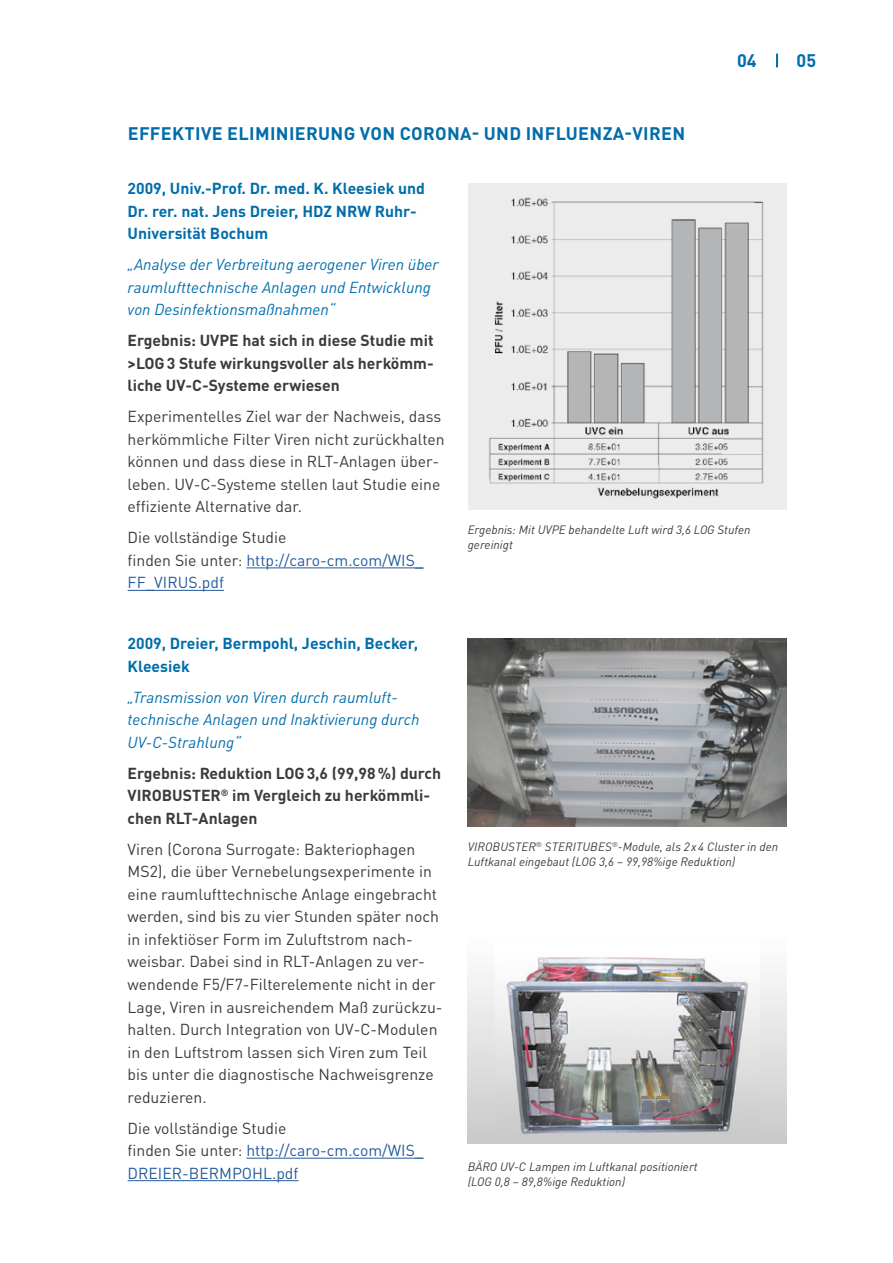
<style>
.page{position:relative;width:893px;height:1263px;background:#fff}
.page>*{position:absolute;margin:0;border:0;box-sizing:border-box;transform-origin:0 0}
.t1{font:700 18px "DIN Pro";letter-spacing:.02em;color:#006dab}
.t2{font:15.75px/22.5px "DIN Pro";color:#3b3b3a}
.t3{font:italic 15.75px/22.5px "DIN Pro";color:#006dab}
.t4{font:700 15.75px/22.5px "DIN Pro";color:#3b3b3a;text-align:justify}
.t5{font:700 15.75px/22.5px "DIN Pro";color:#006dab}
.t6{font:15.75px/22.5px "DIN Pro";color:#245a9c}
.t7{font:italic 12px/15px "DIN Pro";color:#3b3b3a}
.s1{color:#245a9c}
.s2{color:#3b3b3a}
</style>
<div class="page">
<hr style="left:246px;top:567px;width:177px;height:1px;background:#245a9c">
<hr style="left:128px;top:590px;width:96px;height:1px;background:#245a9c">
<hr style="left:246px;top:1158px;width:177px;height:1px;background:#245a9c">
<hr style="left:128px;top:1180px;width:170px;height:1px;background:#245a9c">
<div style="left:468px;top:183px;width:319px;height:326px;background:#ececed"></div>
<img style="left:489px;top:197px;width:275px;height:302px">
<div style="left:468px;top:933px;width:319px;height:210px;background:linear-gradient(to bottom,#fff,#c9caca)"></div>
<img style="left:495px;top:942px;width:264px;height:201px">
<img style="left:468px;top:638px;width:319px;height:188px">
<svg style="left:776px;top:54px;width:2px;height:13px"></svg>
<p class="t1" style="left:128px;top:119px;width:559px">EFFEKTIVE ELIMINIERUNG VON CORONA- UND INFLUENZA-VIREN</p>
<p class="t1" style="left:737px;top:46px;width:21px">04</p>
<p class="t1" style="left:797px;top:46px;width:21px">05</p>
<p class="t5" style="left:128px;top:175px;width:299px">2009, Univ.-Prof. Dr. med. K. Kleesiek und<br>Dr. rer. nat. Jens Dreier, HDZ NRW Ruhr-<br>Universität Bochum</p>
<p class="t3" style="left:128px;top:252px;width:313px">„Analyse der Verbreitung aerogener Viren über raumlufttechnische Anlagen und Entwicklung von Desinfektionsmaßnahmen“</p>
<p class="t4" style="left:128px;top:327px;width:308px">Ergebnis: UVPE hat sich in diese Studie mit &gt;LOG3 Stufe wirkungsvoller als herkömm&shy;liche UV-C-Systeme erwiesen</p>
<p class="t2" style="left:128px;top:404px;width:319px">Experimentelles Ziel war der Nachweis, dass herkömmliche Filter Viren nicht zurückhalten können und dass diese in RLT-Anlagen über&shy;leben. UV-C-Systeme stellen laut Studie eine effiziente Alternative dar.</p>
<p class="t2" style="left:128px;top:525px;width:297px">Die vollständige Studie<br>finden Sie unter: <span class="s1">http://caro-cm.com/WIS_<br>FF_VIRUS.pdf</span></p>
<p class="t5" style="left:128px;top:631px;width:292px">2009, Dreier, Bermpohl, Jeschin, Becker,<br>Kleesiek</p>
<p class="t3" style="left:128px;top:685px;width:294px">„Transmission von Viren durch raumluft&shy;technische Anlagen und Inaktivierung durch<br>UV-C-Strahlung“</p>
<p class="t4" style="left:128px;top:760px;width:315px;text-align:left">Ergebnis: Reduktion LOG3,6 (99,98%) durch<br>VIROBUSTER<sup>®</sup> im Vergleich zu herkömmli&shy;chen RLT-Anlagen</p>
<p class="t2" style="left:128px;top:836px;width:317px">Viren (Corona Surrogate: Bakteriophagen MS2), die über Vernebelungsexperimente in eine raumlufttechnische Anlage eingebracht werden, sind bis zu vier Stunden später noch in infektiöser Form im Zuluftstrom nach&shy;weisbar. Dabei sind in RLT-Anlagen zu ver&shy;wendende F5/F7-Filterelemente nicht in der Lage, Viren in ausreichendem Maß zurückzu&shy;halten. Durch Integration von UV-C-Modulen in den Luftstrom lassen sich Viren zum Teil bis unter die diagnostische Nachweisgrenze reduzieren.</p>
<p class="t6" style="left:128px;top:1115px;width:297px"><span class="s2">Die vollständige Studie<br>finden Sie unter:</span> http://caro-cm.com/WIS_<br>DREIER-BERMPOHL.pdf</p>
<p class="t7" style="left:468px;top:521px;width:284px">Ergebnis: Mit UVPE behandelte Luft wird 3,6 LOG Stufen gereinigt</p>
<p class="t7" style="left:468px;top:838px;width:312px">VIROBUSTER<sup>®</sup> STERITUBES<sup>®</sup>-Module, als 2 x 4 Cluster in den<br>Luftkanal eingebaut (LOG 3,6 – 99,98%ige Reduktion)</p>
<p class="t7" style="left:468px;top:1158px;width:231px">BÄRO UV-C Lampen im Luftkanal positioniert (LOG 0,8 – 89,8%ige Reduktion)</p>
</div>
